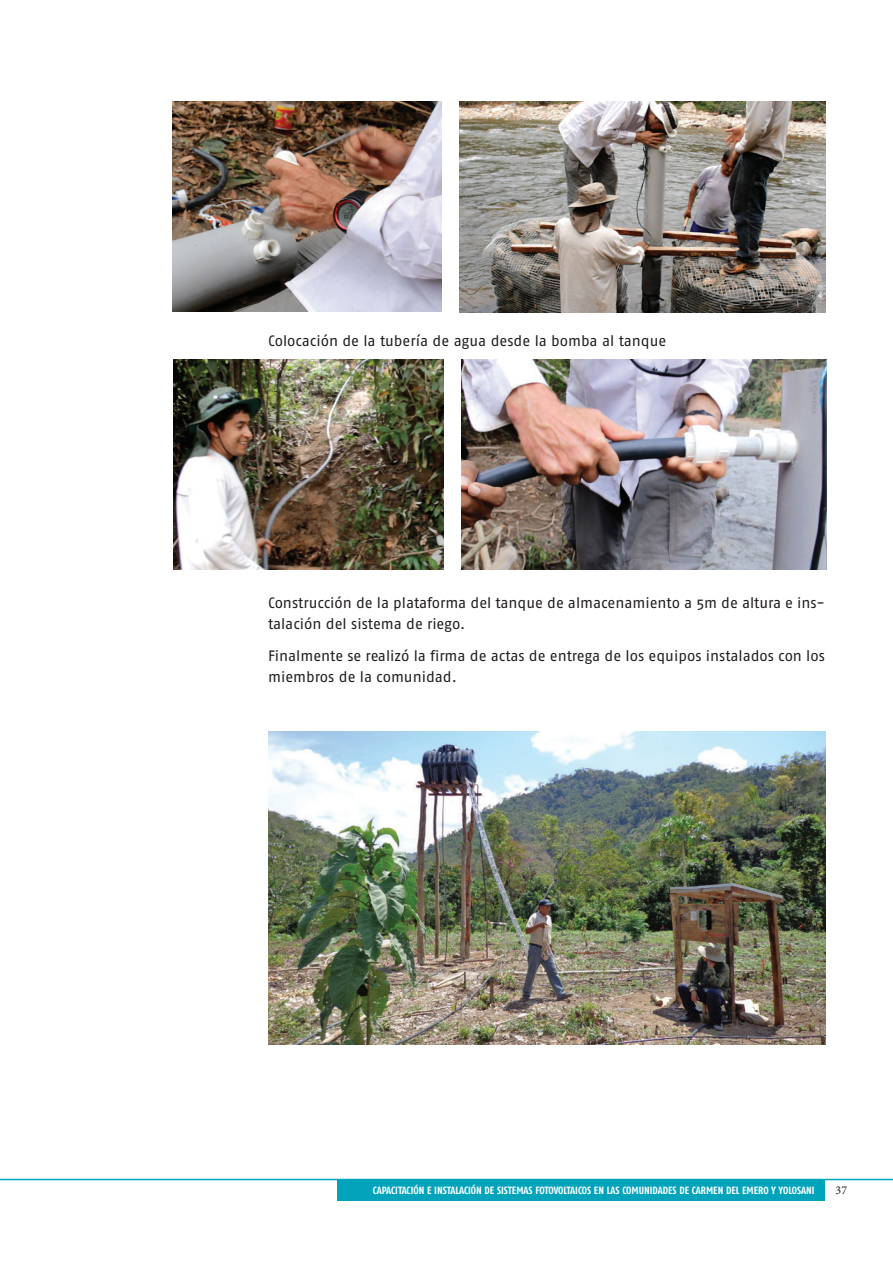
<style>
.page{position:relative;width:893px;height:1263px;background:#fff}
.page>*{position:absolute;margin:0;border:0;box-sizing:border-box;transform-origin:0 0}
.t1{font:15px/21px "Fago No";color:#231f20}
.t2{font:12px "Minion Pro";color:#231f20}
.t3{font:700 10.5px "Fago Co";color:#fff}
</style>
<div class="page">
<div style="left:338px;top:1179px;width:487px;height:21px;background:#02a4bc"></div>
<hr style="left:0;top:1179px;width:893px;height:1px;background:#02a4bc">
<img style="left:173px;top:102px;width:269px;height:210px">
<img style="left:460px;top:102px;width:365px;height:210px">
<img style="left:461px;top:360px;width:365px;height:210px">
<img style="left:174px;top:360px;width:269px;height:210px">
<img style="left:268px;top:731px;width:557px;height:313px">
<p class="t1" style="left:268px;top:330px;width:400px">Colocación de la tubería de agua desde la bomba al tanque</p>
<p class="t1" style="left:268px;top:592px;width:558px">Construcción de la plataforma del tanque de almacenamiento a 5m de altura e ins&shy;talación del sistema de riego.</p>
<p class="t1" style="left:268px;top:645px;width:558px">Finalmente se realizó la firma de actas de entrega de los equipos instalados con los miembros de la comunidad.</p>
<p class="t3" style="left:373px;top:1185px;width:443px">CAPACITACIÓN E INSTALACIÓN DE SISTEMAS FOTOVOLTAICOS EN LAS COMUNIDADES DE CARMEN DEL EMERO Y YOLOSANI</p>
<p class="t2" style="left:836px;top:1182px;width:13px">37</p>
</div>
